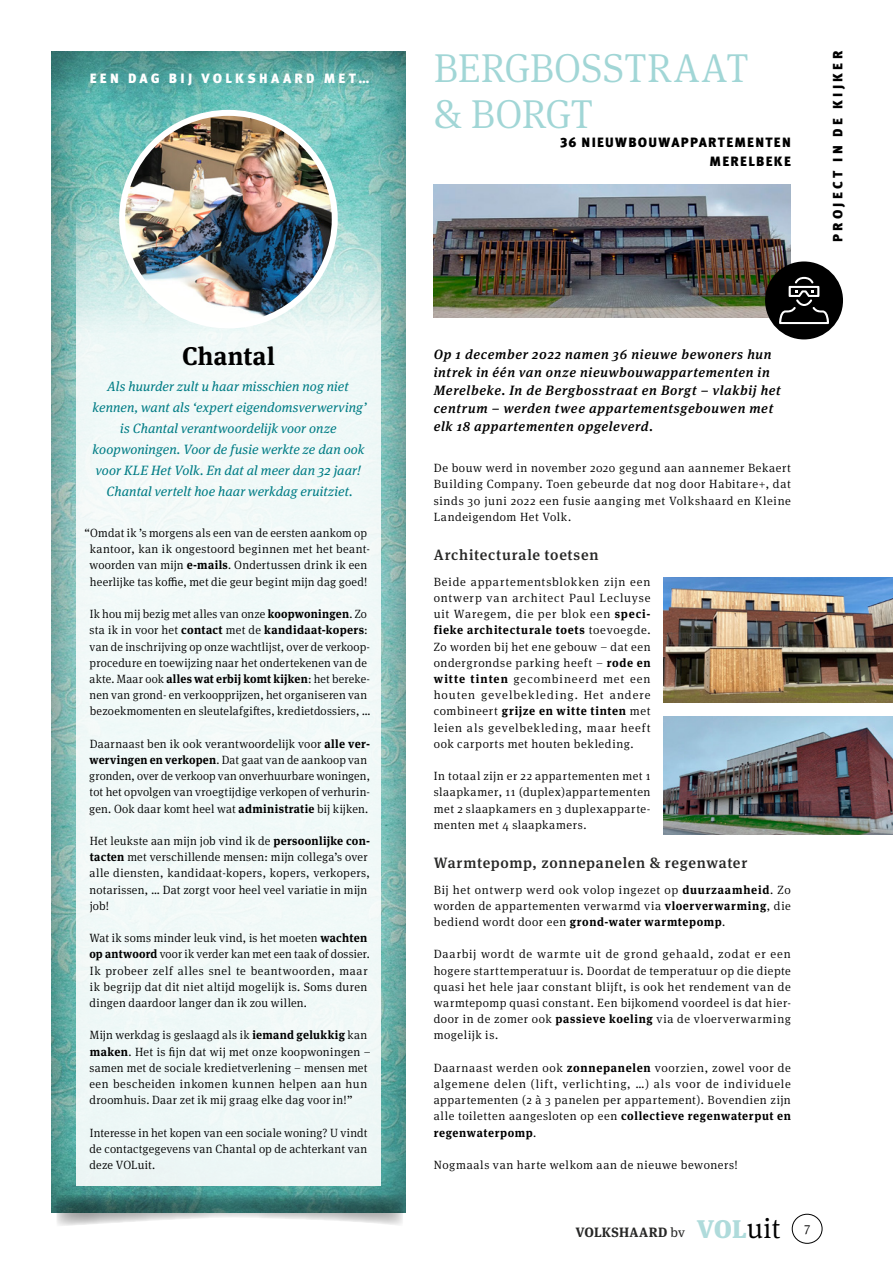
<style>
.page{position:relative;width:893px;height:1263px;background:#fff}
.page>*{position:absolute;margin:0;border:0;box-sizing:border-box;transform-origin:0 0}
.t1{font:300 40.5px/46.5px "Meta Serif Pro";color:#a1d6d6}
.t2{font:700 25.5px "Meta Serif Pro";letter-spacing:.02em;color:#000}
.t3{font:900 25.5px "Meta Serif Pro";color:#afdbdb}
.t4{font:500 15px "Meta Serif Pro";letter-spacing:.05em;color:#272726}
.t5{font:italic 13.5px/21px "Meta Serif Pro";letter-spacing:.005em;color:#007c85;text-align:center}
.t6{font:italic 500 13.5px/18px "Meta Serif Pro";letter-spacing:.05em;color:#000}
.t7{font:900 13.5px/18.9px "Meta Pro";letter-spacing:.1em;color:#000;text-align:right}
.t8{font:900 13.5px "Meta Pro";letter-spacing:.245em;color:#fff}
.t9{font:900 13.5px "Meta Pro";letter-spacing:.24em;color:#000}
.t10{font:700 13.5px "Meta Serif Pro";letter-spacing:.03em;color:#272726}
.t11{font:300 12px/16.2px "Meta Serif Pro";letter-spacing:.025em;color:#000;text-align:justify}
.t12{font:300 12px "Meta Serif Pro";letter-spacing:.045em;color:#000}
.s1{font-weight:700}
.s2{font-weight:400}
.s3{font-weight:300;font-size:28.65px;color:#000}
</style>
<div class="page">
<div style="left:37px;top:40px;width:381px;height:1173px;background:#000;opacity:.5"></div>
<svg style="left:56px;top:1195px;width:347px;height:31px"></svg>
<div style="left:76px;top:197px;width:305px;height:988px;background:#f0f9f8"></div>
<img style="left:434px;top:184px;width:357px;height:133px">
<div style="left:765px;top:261px;width:78px;height:78px;background:#000;border-radius:50%"></div>
<svg style="left:779px;top:277px;width:50px;height:47px"></svg>
<img style="left:663px;top:577px;width:230px;height:125px">
<img style="left:122px;top:113px;width:213px;height:212px;border-radius:106px">
<div style="left:119px;top:110px;width:219px;height:218px;border:6px solid #fff;border-radius:50%"></div>
<img style="left:663px;top:717px;width:230px;height:117px">
<div style="left:792px;top:1214px;width:30px;height:30px;border:1px solid #000;border-radius:50%"></div>
<p class="t8" style="left:90px;top:68px;width:281px">EEN DAG BIJ VOLKSHAARD MET…</p>
<h2 class="t2" style="left:182px;top:336px;width:94px">Chantal</h2>
<p class="t5" style="left:92px;top:375px;width:276px">Als huurder zult u haar misschien nog niet kennen, want als ‘expert eigendomsverwerving’ is Chantal verantwoordelijk voor onze koopwoningen. Voor de fusie werkte ze dan ook voor KLE Het Volk. En dat al meer dan 32 jaar!<br>Chantal vertelt hoe haar werkdag eruitziet.</p>
<p class="t11" style="left:85px;top:524px;width:287px;text-align:center">“Omdat ik ’s morgens als een van de eersten aankom op kantoor, kan ik ongestoord beginnen met het beant&shy;woorden van mijn <span class="s1">e-mails</span>. Ondertussen drink ik een heerlijke tas koffie, met die geur begint mijn dag goed!</p>
<p class="t11" style="left:90px;top:605px;width:283px;text-align:left">Ik hou mij bezig met alles van onze <span class="s1">koopwoningen</span>. Zo sta ik in voor het <span class="s1">contact</span> met de <span class="s1">kandidaat-kopers</span>: van de inschrijving op onze wachtlijst, over de verkoop&shy;procedure en toewijzing naar het ondertekenen van de akte. Maar ook <span class="s1">alles wat erbij komt kijken</span>: het bereke&shy;nen van grond- en verkoopprijzen, het organiseren van bezoekmomenten en sleutelafgiftes, kredietdossiers, …</p>
<p class="t11" style="left:89px;top:735px;width:282px;text-align:left">Daarnaast ben ik ook verantwoordelijk voor <span class="s1">alle ver&shy;wervingen en verkopen</span>. Dat gaat van de aankoop van gronden, over de verkoop van onverhuurbare woningen, tot het opvolgen van vroegtijdige verkopen of verhurin&shy;gen. Ook daar komt heel wat <span class="s1">administratie</span> bij kijken.</p>
<p class="t11" style="left:90px;top:832px;width:282px;text-align:left">Het leukste aan mijn job vind ik de <span class="s1">persoonlijke con&shy;tacten</span> met verschillende mensen: mijn collega’s over alle diensten, kandidaat-kopers, kopers, verkopers, notarissen, … Dat zorgt voor heel veel variatie in mijn job!</p>
<p class="t11" style="left:89px;top:929px;width:282px;text-align:left">Wat ik soms minder leuk vind, is het moeten <span class="s1">wachten op antwoord</span> voor ik verder kan met een taak of dossier.<br>Ik probeer zelf alles snel te beantwoorden, maar ik begrijp dat dit niet altijd mogelijk is. Soms duren dingen daardoor langer dan ik zou willen.</p>
<p class="t11" style="left:89px;top:1026px;width:283px;text-align:left">Mijn werkdag is geslaagd als ik <span class="s1">iemand gelukkig</span> kan <span class="s1">maken</span>. Het is fijn dat wij met onze koopwoningen – samen met de sociale kredietverlening – mensen met een bescheiden inkomen kunnen helpen aan hun droomhuis. Daar zet ik mij graag elke dag voor in!”</p>
<p class="t11" style="left:90px;top:1124px;width:279px">Interesse in het kopen van een sociale woning? U vindt de contactgegevens van Chantal op de achterkant van deze VOLuit.</p>
<h1 class="t1" style="left:434px;top:43px;width:316px">BERGBOSSTRAAT &amp; BORGT</h1>
<p class="t7" style="left:560px;top:133px;width:232px">36 NIEUWBOUWAPPARTEMENTEN<br>MERELBEKE</p>
<p class="t9" style="left:827px;top:242px;width:192px;rotate:-90deg">PROJECT IN DE KIJKER</p>
<p class="t6" style="left:434px;top:344px;width:349px">Op 1 december 2022 namen 36 nieuwe bewoners hun intrek in één van onze nieuwbouwappartementen in Merelbeke. In de Bergbosstraat en Borgt – vlakbij het centrum – werden twee appartementsgebouwen met elk 18 appartementen opgeleverd.</p>
<p class="t11" style="left:434px;top:459px;width:359px">De bouw werd in november 2020 gegund aan aannemer Bekaert Building Company. Toen gebeurde dat nog door Habitare+, dat sinds 30 juni 2022 een fusie aanging met Volkshaard en Kleine Landeigendom Het Volk.</p>
<p class="t4" style="left:434px;top:544px;width:166px">Architecturale toetsen</p>
<p class="t11" style="left:434px;top:573px;width:218px">Beide appartementsblokken zijn een ontwerp van architect Paul Lecluyse uit Waregem, die per blok een <span class="s1">speci&shy;fieke architecturale toets</span> toevoegde.<br>Zo worden bij het ene gebouw – dat een ondergrondse parking heeft – <span class="s1">rode en witte tinten</span> gecombineerd met een houten gevelbekleding. Het andere combineert <span class="s1">grijze en witte tinten</span> met leien als gevelbekleding, maar heeft ook carports met houten bekleding.</p>
<p class="t11" style="left:434px;top:767px;width:218px">In totaal zijn er 22 appartementen met 1 slaapkamer, 11 (duplex)appartementen met 2 slaapkamers en 3 duplexapparte&shy;menten met 4 slaapkamers.</p>
<p class="t4" style="left:434px;top:851px;width:315px">Warmtepomp, zonnepanelen &amp; regenwater</p>
<p class="t11" style="left:434px;top:881px;width:359px">Bij het ontwerp werd ook volop ingezet op <span class="s1">duurzaamheid</span>. Zo worden de appartementen verwarmd via <span class="s1">vloerverwarming</span>, die bediend wordt door een <span class="s1">grond-water warmtepomp</span>.</p>
<p class="t11" style="left:434px;top:945px;width:359px">Daarbij wordt de warmte uit de grond gehaald, zodat er een hogere starttemperatuur is. Doordat de temperatuur op die diepte quasi het hele jaar constant blijft, is ook het rendement van de warmtepomp quasi constant. Een bijkomend voordeel is dat hier&shy;door in de zomer ook <span class="s1">passieve koeling</span> via de vloerverwarming mogelijk is.</p>
<p class="t11" style="left:434px;top:1059px;width:359px">Daarnaast werden ook <span class="s1">zonnepanelen</span> voorzien, zowel voor de algemene delen (lift, verlichting, …) als voor de individuele appartementen (2 à 3 panelen per appartement). Bovendien zijn alle toiletten aangesloten op een <span class="s1">collectieve regenwaterput en regenwaterpomp</span>.</p>
<p class="t12" style="left:434px;top:1156px;width:306px">Nogmaals van harte welkom aan de nieuwe bewoners!</p>
<p class="t10" style="left:575px;top:1221px;width:111px">VOLKSHAARD <span class="s2">bv</span></p>
<h2 class="t3" style="left:696px;top:1207px;width:115px">VOL<span class="s3">uit</span> <sup>7</sup></h2>
</div>
